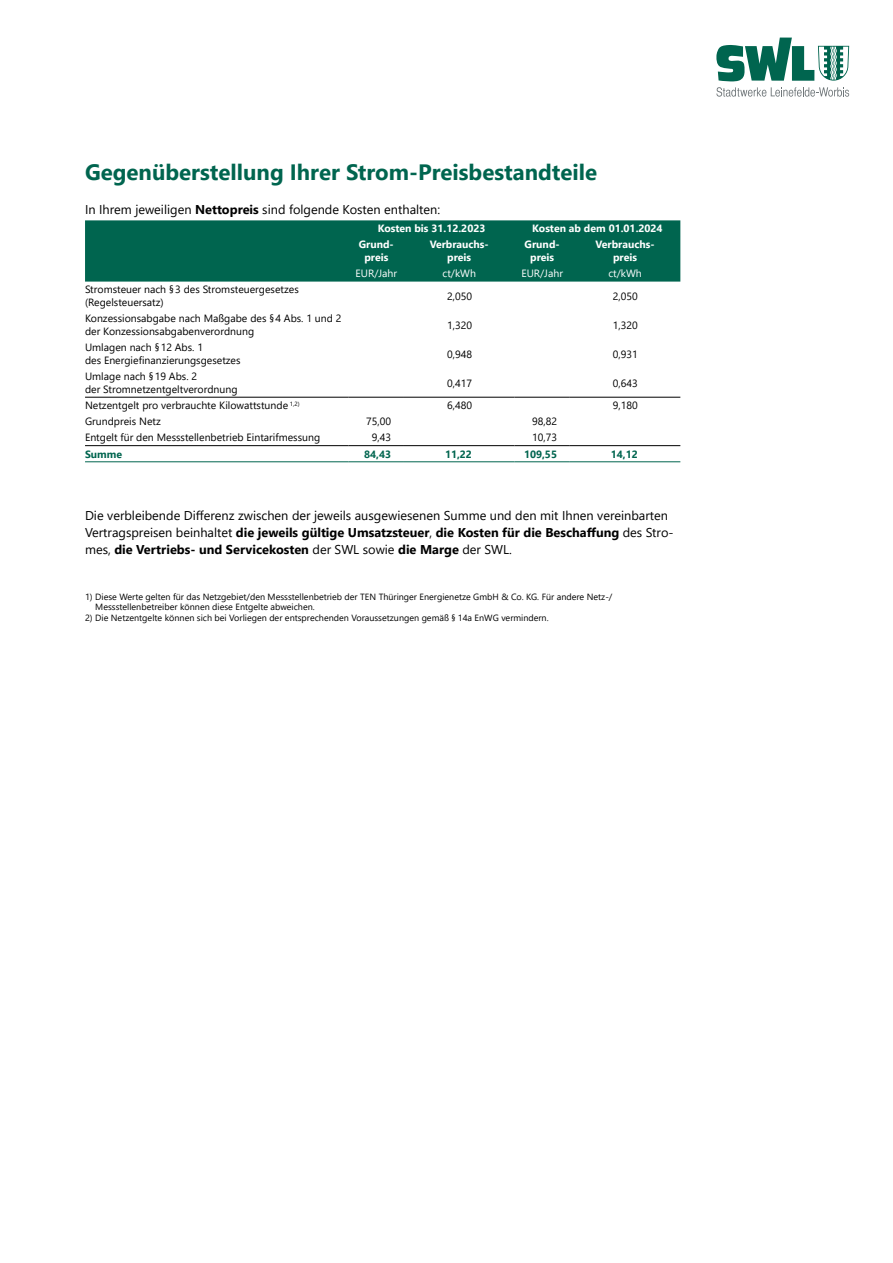
<style>
.page{position:relative;width:893px;height:1263px;background:#fff}
.page>*{position:absolute;margin:0;border:0;box-sizing:border-box;transform-origin:0 0}
.t1{font:700 22.2px "Segoe UI";color:#00654f}
.t2{font:12.75px/17.2px "Segoe UI";color:#000}
.t3{font:10.5px/12.8px "Segoe UI";color:#000}
.t4{font:700 10.5px/12.8px "Segoe UI";color:#fff;text-align:center}
.t5{font:10.5px "Segoe UI";color:#fff}
.t6{font:700 10.5px "Segoe UI";color:#00654f}
.t7{font:9px/10.8px "Segoe UI";color:#000}
.s1{font-weight:700}
</style>
<div class="page">
<div style="left:85px;top:220px;width:595px;height:62px;background:#00654f"></div>
<hr style="left:85px;top:445px;width:264px;height:1px;background:#000">
<hr style="left:349px;top:445px;width:55px;height:1px;background:#000">
<hr style="left:404px;top:445px;width:110px;height:1px;background:#000">
<hr style="left:514px;top:445px;width:56px;height:1px;background:#000">
<hr style="left:570px;top:445px;width:110px;height:1px;background:#000">
<hr style="left:85px;top:397px;width:264px;height:1px;background:#000">
<hr style="left:349px;top:397px;width:55px;height:1px;background:#000">
<hr style="left:404px;top:397px;width:110px;height:1px;background:#000">
<hr style="left:514px;top:397px;width:56px;height:1px;background:#000">
<hr style="left:570px;top:397px;width:110px;height:1px;background:#000">
<hr style="left:85px;top:461px;width:264px;height:1px;background:#00654f">
<hr style="left:349px;top:461px;width:55px;height:1px;background:#00654f">
<hr style="left:404px;top:461px;width:110px;height:1px;background:#00654f">
<hr style="left:514px;top:461px;width:56px;height:1px;background:#00654f">
<hr style="left:570px;top:461px;width:110px;height:1px;background:#00654f">
<svg style="left:716px;top:87px;width:133px;height:10px"></svg>
<svg style="left:716px;top:38px;width:133px;height:43px"></svg>
<h1 class="t1" style="left:85px;top:154px;width:514px">Gegenüberstellung Ihrer Strom-Preisbestandteile</h1>
<p class="t2" style="left:85px;top:201px;width:357px">In Ihrem jeweiligen <span class="s1">Nettopreis</span> sind folgende Kosten enthalten:</p>
<p class="t4" style="left:378px;top:222px;width:109px">Kosten bis 31.12.2023</p>
<p class="t4" style="left:532px;top:222px;width:132px">Kosten ab dem 01.01.2024</p>
<p class="t4" style="left:359px;top:238px;width:37px">Grund&shy;preis</p>
<p class="t4" style="left:430px;top:238px;width:61px">Verbrauchs&shy;preis</p>
<p class="t4" style="left:525px;top:238px;width:37px">Grund&shy;preis</p>
<p class="t4" style="left:596px;top:238px;width:61px">Verbrauchs&shy;preis</p>
<p class="t5" style="left:356px;top:265px;width:43px">EUR/Jahr</p>
<p class="t5" style="left:442px;top:265px;width:35px">ct/kWh</p>
<p class="t5" style="left:521px;top:265px;width:43px">EUR/Jahr</p>
<p class="t5" style="left:608px;top:265px;width:35px">ct/kWh</p>
<p class="t3" style="left:85px;top:283px;width:215px">Stromsteuer nach §3 des Stromsteuergesetzes (Regelsteuersatz)</p>
<p class="t3" style="left:447px;top:290px;width:26px">2,050</p>
<p class="t3" style="left:613px;top:290px;width:26px">2,050</p>
<p class="t3" style="left:85px;top:312px;width:258px">Konzessionsabgabe nach Maßgabe des §4 Abs. 1 und 2 der Konzessionsabgabenverordnung</p>
<p class="t3" style="left:447px;top:318px;width:26px">1,320</p>
<p class="t3" style="left:613px;top:318px;width:26px">1,320</p>
<p class="t3" style="left:85px;top:341px;width:157px">Umlagen nach §12 Abs. 1<br>des Energiefinanzierungsgesetzes</p>
<p class="t3" style="left:447px;top:347px;width:26px">0,948</p>
<p class="t3" style="left:613px;top:347px;width:26px">0,931</p>
<p class="t3" style="left:85px;top:370px;width:154px">Umlage nach §19 Abs. 2<br>der Stromnetzentgeltverordnung</p>
<p class="t3" style="left:447px;top:376px;width:26px">0,417</p>
<p class="t3" style="left:613px;top:376px;width:26px">0,643</p>
<p class="t3" style="left:85px;top:399px;width:216px">Netzentgelt pro verbrauchte Kilowattstunde <sup>1,2)</sup></p>
<p class="t3" style="left:447px;top:399px;width:26px">6,480</p>
<p class="t3" style="left:613px;top:399px;width:26px">9,180</p>
<p class="t3" style="left:85px;top:415px;width:77px">Grundpreis Netz</p>
<p class="t3" style="left:366px;top:415px;width:26px">75,00</p>
<p class="t3" style="left:532px;top:415px;width:26px">98,82</p>
<p class="t3" style="left:85px;top:431px;width:237px">Entgelt für den Messstellenbetrieb Eintarifmessung</p>
<p class="t3" style="left:372px;top:431px;width:21px">9,43</p>
<p class="t3" style="left:532px;top:431px;width:26px">10,73</p>
<p class="t6" style="left:85px;top:445px;width:39px">Summe</p>
<p class="t6" style="left:364px;top:445px;width:28px">84,43</p>
<p class="t6" style="left:445px;top:445px;width:28px">11,22</p>
<p class="t6" style="left:524px;top:445px;width:35px">109,55</p>
<p class="t6" style="left:611px;top:445px;width:28px">14,12</p>
<p class="t2" style="left:85px;top:506px;width:590px">Die verbleibende Differenz zwischen der jeweils ausgewiesenen Summe und den mit Ihnen vereinbarten<br>Vertragspreisen beinhaltet <span class="s1">die jeweils gültige Umsatzsteuer</span>, <span class="s1">die Kosten für die Beschaffung</span> des Stro&shy;mes, <span class="s1">die Vertriebs- und Servicekosten</span> der SWL sowie <span class="s1">die Marge</span> der SWL.</p>
<p class="t7" style="left:95px;top:591px;width:519px;text-indent:-10px">1) Diese Werte gelten für das Netzgebiet/den Messstellenbetrieb der TEN Thüringer Energienetze GmbH &amp; Co. KG. Für andere Netz-/<br>Messstellenbetreiber können diese Entgelte abweichen.</p>
<p class="t7" style="left:85px;top:612px;width:465px">2) Die Netzentgelte können sich bei Vorliegen der entsprechenden Voraussetzungen gemäß § 14a EnWG vermindern.</p>
</div>
